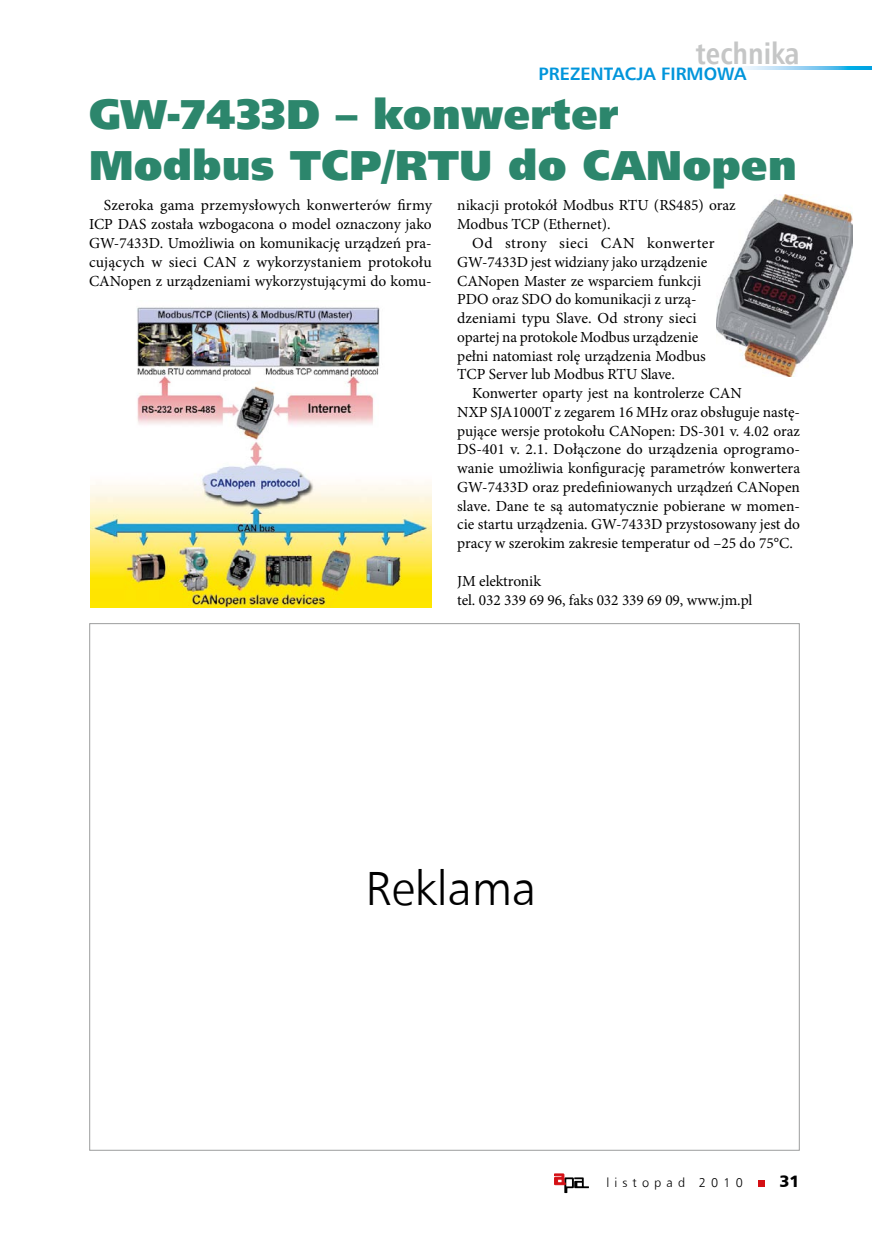
<style>
.page{position:relative;width:872px;height:1234px;background:#fff}
.page>*{position:absolute;margin:0;border:0;box-sizing:border-box;transform-origin:0 0}
.t1{font:48px "Humnst 777 Lt EU";color:#000}
.t2{font:42px/50.4px "Humnst 777 X Blk EU";color:#2c866c}
.t3{font:700 30px "Humnst 777 Cn EU";color:#c5c6c6}
.t4{font:700 18px "Humnst 777 EU";color:#0095db}
.t5{font:16.5px "Humnst 777 Blk EU";color:#000}
.t6{font:15.3px/18.8px "Minion Pro";color:#000}
.t7{font:12.75px "Humnst 777 Lt EU";letter-spacing:.4em;color:#000}
</style>
<div class="page">
<svg style="left:554px;top:1173px;width:35px;height:19px"></svg>
<div style="left:758px;top:1179px;width:7px;height:6px;background:#d40f14"></div>
<img style="left:716px;top:194px;width:136px;height:182px">
<svg style="left:742px;top:66px;width:130px;height:3px"></svg>
<img style="left:91px;top:307px;width:341px;height:300px">
<h3 class="t3" style="left:696px;top:34px;width:105px">technika</h3>
<p class="t4" style="left:538px;top:62px;width:209px">PREZENTACJA FIRMOWA</p>
<h2 class="t2" style="left:89px;top:91px;width:709px">GW-7433D – konwerter<br>Modbus TCP/RTU do CANopen</h2>
<p class="t6" style="left:89px;top:196px;width:344px;text-align:justify;text-indent:15px">Szeroka gama przemysłowych konwerterów firmy ICP DAS została wzbogacona o model oznaczony jako GW-7433D. Umożliwia on komunikację urządzeń pra&shy;cujących w sieci CAN z wykorzystaniem protokołu CANopen z urządzeniami wykorzystującymi do komu-</p>
<p class="t6" style="left:457px;top:196px;width:280px">nikacji protokół Modbus RTU (RS485) oraz<br>Modbus TCP (Ethernet).</p>
<p class="t6" style="left:457px;top:234px;width:259px;text-indent:15px">Od strony sieci CAN konwerter GW-7433D jest widziany jako urządzenie CANopen Master ze wsparciem funkcji PDO oraz SDO do komunikacji z urzą&shy;dzeniami typu Slave. Od strony sieci opartej na protokole Modbus urządzenie pełni natomiast rolę urządzenia Modbus TCP Server lub Modbus RTU Slave.</p>
<p class="t6" style="left:457px;top:384px;width:344px;text-indent:15px">Konwerter oparty jest na kontrolerze CAN<br>NXP SJA1000T z zegarem 16 MHz oraz obsługuje nastę&shy;pujące wersje protokołu CANopen: DS-301 v. 4.02 oraz DS-401 v. 2.1. Dołączone do urządzenia oprogramo&shy;wanie umożliwia konfigurację parametrów konwertera GW-7433D oraz predefiniowanych urządzeń CANopen slave. Dane te są automatycznie pobierane w momen&shy;cie startu urządzenia. GW-7433D przystosowany jest do pracy w szerokim zakresie temperatur od –25 do 75°C.</p>
<p class="t6" style="left:457px;top:571px;width:297px">JM elektronik<br>tel. 032 339 69 96, faks 032 339 69 09, www.jm.pl</p>
<h1 class="t1" style="left:365px;top:858px;width:172px">Reklama</h1>
<p class="t7" style="left:606px;top:1174px;width:138px">listopad 2010</p>
<p class="t5" style="left:779px;top:1170px;width:22px">31</p>
</div>
